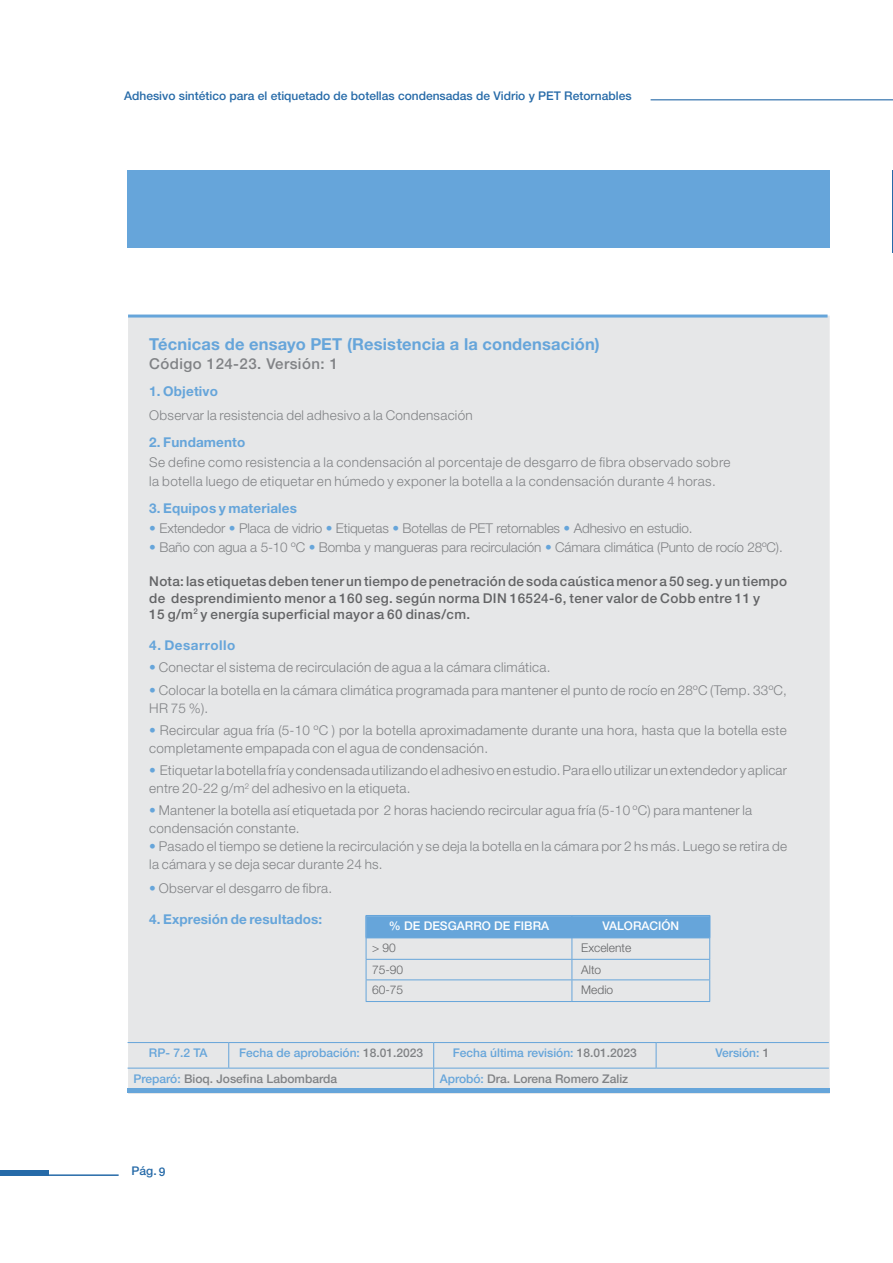
<style>
.page{position:relative;width:893px;height:1263px;background:#fff}
.page>*{position:absolute;margin:0;border:0;box-sizing:border-box;transform-origin:0 0}
.t1{font:700 16.5px "Helvetica Neue LT Std";letter-spacing:.01em;color:#66a5da}
.t2{font:500 15px "Helvetica Neue LT Std";letter-spacing:.03em;color:#808285}
.t3{font:300 13.5px/18px "Helvetica Neue LT Std";letter-spacing:.02em;color:#808285}
.t4{font:500 13.5px/16.2px "Helvetica Neue LT Std";letter-spacing:.03em;color:#636466}
.t5{font:300 13.5px "Helvetica Neue LT Std";letter-spacing:-.01em;color:#808285}
.t6{font:700 13.5px "Helvetica Neue LT Std";letter-spacing:.01em;color:#66a5da}
.t7{font:700 13.5px "Helvetica Neue LT Std";letter-spacing:.04em;color:#66a5da}
.t8{font:500 12px "Helvetica Neue LT Std";color:#266aa8}
.t9{font:500 12px "Helvetica Neue LT Std";color:#66a5da}
.t10{font:500 12px "Helvetica Neue LT Std";color:#808285}
.t11{font:300 12px "Helvetica Neue LT Std";color:#636466}
.t12{font:500 12px "Helvetica Neue LT Std";color:#fff}
.s1{font-weight:400;color:#66a5da}
.s2{color:#808285}
.s3{color:#66a5da}
</style>
<div class="page">
<hr style="left:651px;top:99px;width:242px;height:1px;background:#266aa8">
<hr style="left:0;top:1174px;width:119px;height:2px;background:#266aa8">
<div style="left:0;top:1170px;width:48px;height:6px;background:#266aa8"></div>
<div style="left:128px;top:316px;width:702px;height:778px;background:#e6e7e8"></div>
<div style="left:127px;top:170px;width:702px;height:78px;background:#66a5da"></div>
<hr style="left:366px;top:1001px;width:206px;height:1px;background:#66a5da">
<hr style="left:572px;top:1001px;width:138px;height:1px;background:#66a5da">
<svg style="left:366px;top:915px;width:345px;height:86px;background:#c0d3e3"></svg>
<hr style="left:366px;top:937px;width:206px;height:1px;background:#66a5da">
<hr style="left:366px;top:938px;width:206px;height:1px;background:#66a5da">
<hr style="left:572px;top:937px;width:138px;height:1px;background:#66a5da">
<hr style="left:572px;top:938px;width:138px;height:1px;background:#66a5da">
<hr style="left:128px;top:315px;width:700px;height:3px;background:#66a5da">
<hr style="left:128px;top:1089px;width:702px;height:4px;background:#66a5da">
<hr style="left:128px;top:1042px;width:101px;height:1px;background:#66a5da">
<hr style="left:229px;top:1042px;width:205px;height:1px;background:#66a5da">
<svg style="left:228px;top:1043px;width:1px;height:25px"></svg>
<hr style="left:434px;top:1042px;width:222px;height:1px;background:#66a5da">
<hr style="left:656px;top:1042px;width:173px;height:1px;background:#66a5da">
<svg style="left:656px;top:1043px;width:1px;height:25px"></svg>
<hr style="left:128px;top:1068px;width:101px;height:1px;background:#66a5da">
<hr style="left:229px;top:1068px;width:205px;height:1px;background:#66a5da">
<hr style="left:434px;top:1068px;width:222px;height:1px;background:#66a5da">
<svg style="left:433px;top:1043px;width:1px;height:46px"></svg>
<hr style="left:656px;top:1068px;width:173px;height:1px;background:#66a5da">
<hr style="left:892px;top:170px;width:1px;height:83px;background:#266aa8">
<p class="t8" style="left:124px;top:89px;width:509px">Adhesivo sintético para el etiquetado de botellas condensadas de Vidrio y PET Retornables</p>
<p class="t1" style="left:149px;top:334px;width:452px">Técnicas de ensayo PET (Resistencia a la condensación)</p>
<p class="t2" style="left:149px;top:355px;width:190px">Código 124-23. Versión: 1</p>
<p class="t6" style="left:149px;top:383px;width:70px">1. Objetivo</p>
<p class="t3" style="left:149px;top:406px;width:325px">Observar la resistencia del adhesivo a la Condensación</p>
<p class="t6" style="left:149px;top:434px;width:98px">2. Fundamento</p>
<p class="t3" style="left:149px;top:452px;width:583px;line-height:19.5px">Se define como resistencia a la condensación al porcentaje de desgarro de fibra observado sobre la botella luego de etiquetar en húmedo y exponer la botella a la condensación durante 4 horas.</p>
<p class="t6" style="left:149px;top:500px;width:149px">3. Equipos y materiales</p>
<p class="t5" style="left:149px;top:520px;width:545px"><span class="s1">•</span> Extendedor <span class="s1">•</span> Placa de vidrio <span class="s1">•</span> Etiquetas <span class="s1">•</span> Botellas de PET retornables <span class="s1">•</span> Adhesivo en estudio.</p>
<p class="t5" style="left:149px;top:539px;width:635px"><span class="s1">•</span> Baño con agua a 5-10 ºC <span class="s1">•</span> Bomba y mangueras para recirculación <span class="s1">•</span> Cámara climática (Punto de rocío 28ºC).</p>
<p class="t4" style="left:149px;top:573px;width:639px">Nota: las etiquetas deben tener un tiempo de penetración de soda caústica menor a 50 seg. y un tiempo de desprendimiento menor a 160 seg. según norma DIN 16524-6, tener valor de Cobb entre 11 y<br>15 g/m<sup>2</sup> y energía superficial mayor a 60 dinas/cm.</p>
<p class="t7" style="left:149px;top:637px;width:88px">4. Desarrollo</p>
<p class="t3" style="left:149px;top:658px;width:403px"><span class="s1">•</span> Conectar el sistema de recirculación de agua a la cámara climática.</p>
<p class="t3" style="left:149px;top:680px;width:639px"><span class="s1">•</span> Colocar la botella en la cámara climática programada para mantener el punto de rocío en 28ºC (Temp. 33ºC,<br>HR 75 %).</p>
<p class="t3" style="left:149px;top:721px;width:639px"><span class="s1">•</span> Recircular agua fría (5-10 ºC ) por la botella aproximadamente durante una hora, hasta que la botella este completamente empapada con el agua de condensación.</p>
<p class="t3" style="left:149px;top:761px;width:639px"><span class="s1">•</span> Etiquetar la botella fría y condensada utilizando el adhesivo en estudio. Para ello utilizar un extendedor y aplicar entre 20-22 g/m<sup>2</sup> del adhesivo en la etiqueta.</p>
<p class="t3" style="left:149px;top:801px;width:604px"><span class="s1">•</span> Mantener la botella así etiquetada por 2 horas haciendo recircular agua fría (5-10 ºC) para mantener la condensación constante.</p>
<p class="t3" style="left:149px;top:837px;width:639px"><span class="s1">•</span> Pasado el tiempo se detiene la recirculación y se deja la botella en la cámara por 2 hs más. Luego se retira de la cámara y se deja secar durante 24 hs.</p>
<p class="t3" style="left:149px;top:879px;width:184px"><span class="s1">•</span> Observar el desgarro de fibra.</p>
<p class="t6" style="left:149px;top:911px;width:175px">4. Expresión de resultados:</p>
<p class="t12" style="left:389px;top:919px;width:162px">% DE DESGARRO DE FIBRA</p>
<p class="t12" style="left:602px;top:919px;width:78px">VALORACIÓN</p>
<p class="t11" style="left:372px;top:941px;width:25px">&gt; 90</p>
<p class="t11" style="left:581px;top:941px;width:52px">Excelente</p>
<p class="t11" style="left:372px;top:962px;width:33px">75-90</p>
<p class="t11" style="left:581px;top:962px;width:22px">Alto</p>
<p class="t11" style="left:372px;top:983px;width:33px">60-75</p>
<p class="t11" style="left:581px;top:983px;width:34px">Medio</p>
<p class="t9" style="left:149px;top:1046px;width:60px">RP- 7.2 TA</p>
<p class="t9" style="left:239px;top:1046px;width:186px">Fecha de aprobación: <span class="s2">18.01.2023</span></p>
<p class="t9" style="left:453px;top:1046px;width:186px">Fecha última revisión: <span class="s2">18.01.2023</span></p>
<p class="t9" style="left:715px;top:1046px;width:56px">Versión: <span class="s2">1</span></p>
<p class="t10" style="left:134px;top:1071px;width:205px"><span class="s3">Preparó:</span> Bioq. Josefina Labombarda</p>
<p class="t10" style="left:440px;top:1071px;width:190px"><span class="s3">Aprobó:</span> Dra. Lorena Romero Zaliz</p>
<p class="t8" style="left:132px;top:1164px;width:35px">Pág. 9</p>
</div>
